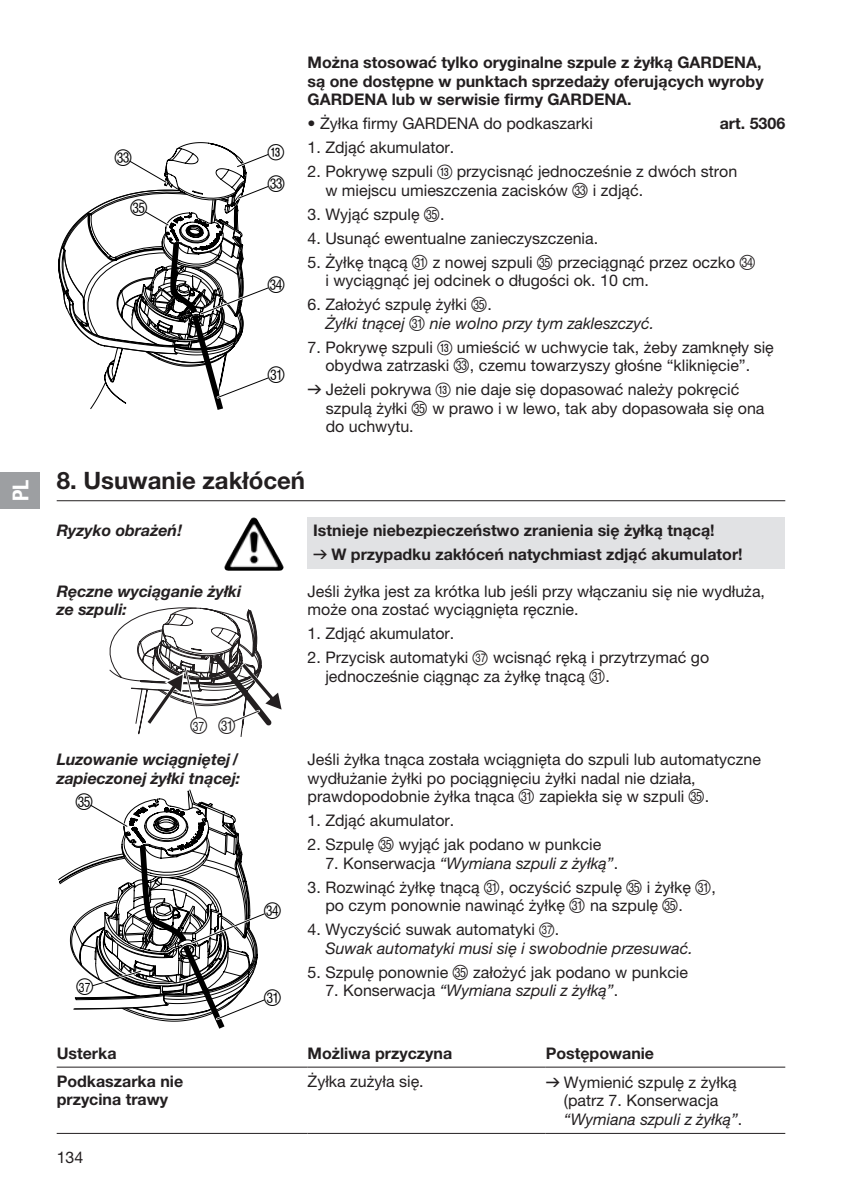
<style>
.page{position:relative;width:842px;height:1191px;background:#fff}
.page>*{position:absolute;margin:0;border:0;box-sizing:border-box;transform-origin:0 0}
.t1{font:700 24px "GARDENA Pro";color:#231f20}
.t2{font:22px "Ziffern";color:#000}
.t3{font:22px "Ziffern";color:#231f20}
.t4{font:22px "GARDENA Pro Bo Cond";color:#fff}
.t5{font:22px "Ziffernim Kreisund Quadrat BQ";color:#000}
.t6{font:16px/18.4px "GARDENA Pro";color:#231f20}
.t7{font:700 16px/18.4px "GARDENA Pro";color:#231f20}
.t8{font:italic 16px/18.4px "GARDENA Pro";color:#231f20}
.t9{font:italic 700 16px/18.4px "GARDENA Pro";color:#231f20}
.t10{font:13px "GARDENA Pro";color:#000;scale:.8 1}
.s1{font-family:"Ziffernim Kreisund Quadrat BQ";font-size:20px}
.s2{font-family:"Ziffern";font-size:20px}
.s3{font-style:normal}
.s4{font-family:"Ziffern";font-style:normal;font-size:20px}
.s5{font-family:"Formdruck"}
.s6{font-family:"Formdruck";font-weight:400}
.s7{font-size:12px}
.s8{font-family:"Ziffern";font-size:22px}
.s9{font-family:"Ziffernim Kreisund Quadrat BQ";font-style:normal;font-size:20px}
.s10{font-style:normal;font-size:12px}
.s11{font-style:italic}
</style>
<div class="page">
<svg style="left:58px;top:142px;width:211px;height:268px"></svg>
<div style="left:308px;top:517px;width:477px;height:51px;background:#e1e2e4"></div>
<hr style="left:57px;top:500px;width:728px;height:1px;background:#231f20">
<img style="left:226px;top:517px;width:27px;height:45px">
<svg style="left:110px;top:607px;width:172px;height:130px"></svg>
<svg style="left:58px;top:789px;width:135px;height:165px"></svg>
<svg style="left:73px;top:798px;width:192px;height:230px"></svg>
<hr style="left:57px;top:1133px;width:251px;height:1px;background:#231f20">
<hr style="left:308px;top:1133px;width:238px;height:1px;background:#231f20">
<hr style="left:546px;top:1133px;width:239px;height:1px;background:#231f20">
<hr style="left:308px;top:1066px;width:238px;height:1px;background:#231f20">
<hr style="left:546px;top:1066px;width:239px;height:1px;background:#231f20">
<hr style="left:57px;top:1066px;width:251px;height:1px;background:#231f20">
<div style="left:0;top:472px;width:40px;height:37px;background:#9d9fa2"></div>
<h2 class="t4" style="left:7px;top:501px;width:23px;rotate:-90deg">PL</h2>
<h2 class="t2" style="left:115px;top:145px;width:19px">W</h2>
<h2 class="t2" style="left:131px;top:196px;width:19px">Y</h2>
<h2 class="t5" style="left:268px;top:139px;width:18px">E</h2>
<h2 class="t2" style="left:268px;top:171px;width:19px">W</h2>
<h2 class="t2" style="left:268px;top:273px;width:19px">X</h2>
<h2 class="t2" style="left:268px;top:363px;width:19px">U</h2>
<p class="t7" style="left:308px;top:53px;width:458px">Można stosować tylko oryginalne szpule z żyłką GARDENA, są one dostępne w punktach sprzedaży oferujących wyroby<br>GARDENA lub w serwisie firmy GARDENA.</p>
<p class="t6" style="left:308px;top:114px;width:287px">• Żyłka firmy GARDENA do podkaszarki</p>
<p class="t7" style="left:720px;top:114px;width:67px">art. 5306</p>
<p class="t6" style="left:308px;top:138px;width:148px">1. Zdjąć akumulator.</p>
<p class="t6" style="left:325px;top:162px;width:413px;text-indent:-18px">2. Pokrywę szpuli <span class="s1">E</span> przycisnąć jednocześnie z dwóch stron w miejscu umieszczenia zacisków <span class="s2">W</span> i zdjąć.</p>
<p class="t6" style="left:308px;top:204px;width:138px">3. Wyjąć szpulę <span class="s2">Y</span>.</p>
<p class="t6" style="left:308px;top:229px;width:292px">4. Usunąć ewentualne zanieczyszczenia.</p>
<p class="t6" style="left:325px;top:253px;width:432px;text-indent:-18px">5. Żyłkę tnącą <span class="s2">U</span> z nowej szpuli <span class="s2">Y</span> przeciągnąć przez oczko <span class="s2">X </span>i wyciągnąć jej odcinek o długości ok. 10 cm.</p>
<p class="t8" style="left:325px;top:295px;width:330px;text-indent:-18px"><span class="s3">6. Założyć szpulę żyłki</span> <span class="s4">Y</span><span class="s3">.<br></span>Żyłki tnącej <span class="s4">U</span> nie wolno przy tym zakleszczyć.</p>
<p class="t6" style="left:308px;top:338px;width:468px;text-align:center">7. Pokrywę szpuli <span class="s1">E</span> umieścić w uchwycie tak, żeby zamknęły się obydwa zatrzaski <span class="s2">W</span>, czemu towarzyszy głośne “kliknięcie”.</p>
<p class="t6" style="left:326px;top:380px;width:440px;text-indent:-18px"><span class="s5">v</span> Jeżeli pokrywa <span class="s1">E</span> nie daje się dopasować należy pokręcić szpulą żyłki <span class="s2">Y</span> w prawo i w lewo, tak aby dopasowała się ona do uchwytu.</p>
<h1 class="t1" style="left:57px;top:465px;width:250px">8. Usuwanie zakłóceń</h1>
<p class="t9" style="left:57px;top:520px;width:127px">Ryzyko obrażeń!</p>
<p class="t7" style="left:313px;top:518px;width:431px;line-height:24px">Istnieje niebezpieczeństwo zranienia się żyłką tnącą!<br><span class="s6">v</span> W przypadku zakłóceń natychmiast zdjąć akumulator!</p>
<p class="t9" style="left:57px;top:581px;width:186px">Ręczne wyciąganie żyłki ze szpuli:</p>
<p class="t6" style="left:308px;top:581px;width:459px">Jeśli żyłka jest za krótka lub jeśli przy włączaniu się nie wydłuża, może ona zostać wyciągnięta ręcznie.</p>
<p class="t6" style="left:308px;top:624px;width:148px">1. Zdjąć akumulator.</p>
<p class="t6" style="left:325px;top:648px;width:385px;text-indent:-18px">2. Przycisk automatyki <span class="s1">ß</span><span class="s7">37</span> wcisnąć ręką i przytrzymać go jednocześnie ciągnąc za żyłkę tnącą <span class="s2">U</span>.</p>
<h2 class="t3" style="left:190px;top:714px;width:47px">z<sup>37</sup> U</h2>
<p class="t9" style="left:57px;top:750px;width:185px">Luzowanie wciągniętej/ - zapieczonej żyłki tnącej:</p>
<h2 class="t2" style="left:76px;top:790px;width:19px">Y</h2>
<p class="t10" style="left:77px;top:979px;width:23px"><span class="s8">z</span>3 7</p>
<h2 class="t2" style="left:264px;top:899px;width:19px">X</h2>
<h2 class="t2" style="left:264px;top:985px;width:19px">U</h2>
<p class="t6" style="left:308px;top:750px;width:455px">Jeśli żyłka tnąca została wciągnięta do szpuli lub automatyczne wydłużanie żyłki po pociągnięciu żyłki nadal nie działa, prawdopodobnie żyłka tnąca <span class="s2">U</span> zapiekła się w szpuli <span class="s2">Y</span>.</p>
<p class="t6" style="left:308px;top:811px;width:148px">1. Zdjąć akumulator.</p>
<p class="t6" style="left:308px;top:835px;width:295px">2. Szpulę <span class="s2">Y</span> wyjąć jak podano w punkcie</p>
<p class="t8" style="left:325px;top:853px;width:294px"><span class="s3">7. Konserwacja</span> “Wymiana szpuli z żyłką”<span class="s3">.</span></p>
<p class="t6" style="left:325px;top:877px;width:392px;text-indent:-18px">3. Rozwinąć żyłkę tnącą <span class="s2">U</span>, oczyścić szpulę <span class="s2">Y</span> i żyłkę <span class="s2">U</span>, po czym ponownie nawinąć żyłkę <span class="s2">U</span> na szpulę <span class="s2">Y</span>.</p>
<p class="t8" style="left:325px;top:920px;width:369px;text-indent:-18px"><span class="s3">4. Wyczyścić suwak automatyki</span> <span class="s9">ß</span><span class="s10">37</span> <span class="s3">.<br></span>Suwak automatyki musi się i swobodnie przesuwać.</p>
<p class="t6" style="left:308px;top:962px;width:382px">5. Szpulę ponownie <span class="s2">Y</span> założyć jak podano w punkcie</p>
<p class="t8" style="left:325px;top:981px;width:294px"><span class="s3">7. Konserwacja</span> “Wymiana szpuli z żyłką”<span class="s3">.</span></p>
<p class="t7" style="left:57px;top:1043px;width:61px">Usterka</p>
<p class="t7" style="left:308px;top:1043px;width:146px">Możliwa przyczyna</p>
<p class="t7" style="left:546px;top:1043px;width:110px">Postępowanie</p>
<p class="t7" style="left:57px;top:1071px;width:128px">Podkaszarka nie przycina trawy</p>
<p class="t6" style="left:308px;top:1072px;width:118px">Żyłka zużyła się.</p>
<p class="t6" style="left:564px;top:1073px;width:180px;text-indent:-18px"><span class="s5">v</span> Wymienić szpulę z żyłką (patrz 7. Konserwacja <span class="s11">“Wymiana szpuli z żyłką”</span>.</p>
<p class="t6" style="left:57px;top:1147px;width:28px">134</p>
</div>
